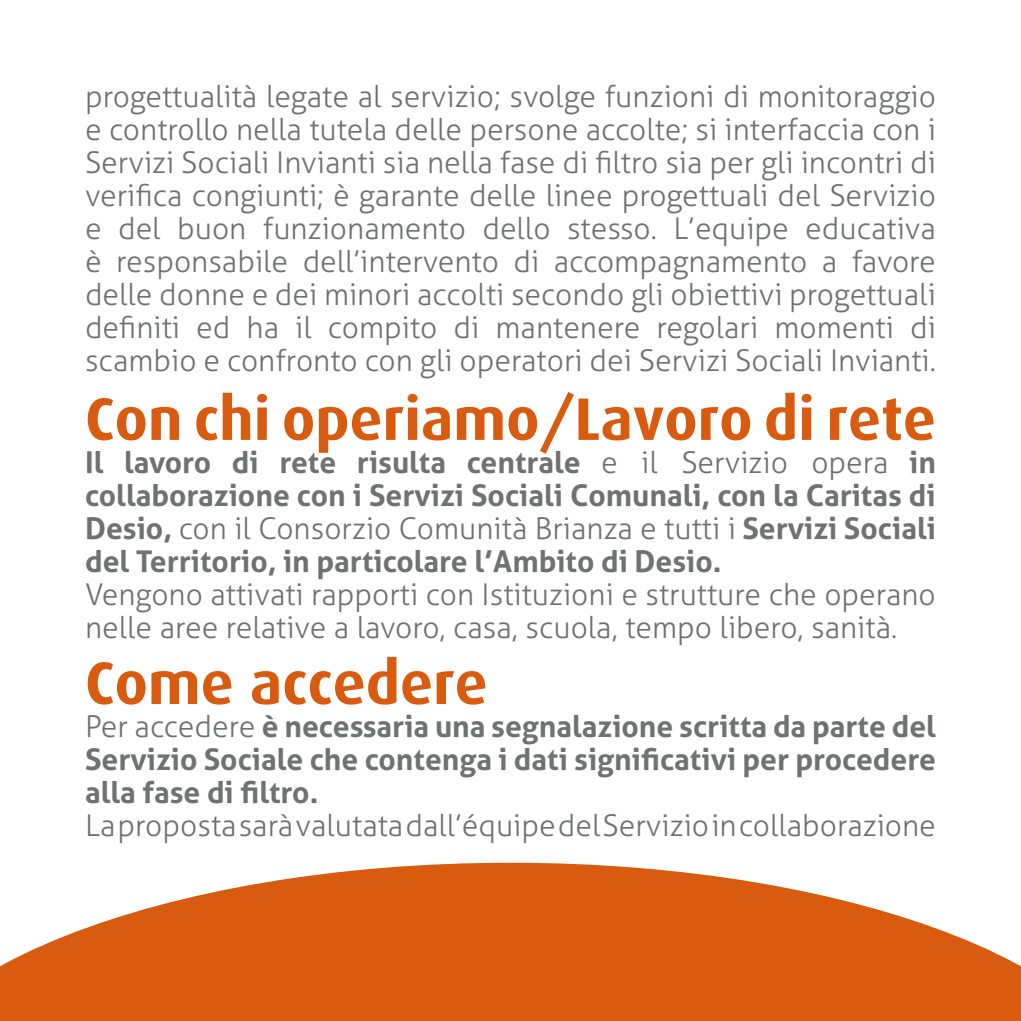
<style>
.page{position:relative;width:1021px;height:1021px;background:#fff}
.page>*{position:absolute;margin:0;border:0;box-sizing:border-box;transform-origin:0 0}
.t1{font:700 60px "Dax";color:#d85b0f}
.t2{font:300 30px/33px "Aller";color:#707172;text-align:justify}
.t3{font:700 30px/33px "Aller";color:#707172;text-align:justify}
.s1{font-weight:300}
</style>
<div class="page">
<svg style="left:0;top:862px;width:901px;height:158px;fill:#d85b0f"></svg>
<svg style="left:901px;top:916px;width:119px;height:104px"></svg>
<p class="t2" style="left:85px;top:80px;width:852px">progettualità legate al servizio; svolge funzioni di monitoraggio e controllo nella tutela delle persone accolte; si interfaccia con i Servizi Sociali Invianti sia nella fase di filtro sia per gli incontri di verifica congiunti; è garante delle linee progettuali del Servizio e del buon funzionamento dello stesso. L’equipe educativa è responsabile dell’intervento di accompagnamento a favore delle donne e dei minori accolti secondo gli obiettivi progettuali definiti ed ha il compito di mantenere regolari momenti di scambio e confronto con gli operatori dei Servizi Sociali Invianti.</p>
<h1 class="t1" style="left:85px;top:385px;width:852px">Con chi operiamo/Lavoro di rete</h1>
<p class="t3" style="left:85px;top:445px;width:852px">Il lavoro di rete risulta centrale <span class="s1">e il Servizio opera</span> in collaborazione con i Servizi Sociali Comunali, con la Caritas di Desio, <span class="s1">con il Consorzio Comunità Brianza e tutti i</span> Servizi Sociali del Territorio, in particolare l’Ambito di Desio.</p>
<p class="t2" style="left:85px;top:578px;width:852px">Vengono attivati rapporti con Istituzioni e strutture che operano nelle aree relative a lavoro, casa, scuola, tempo libero, sanità.</p>
<h1 class="t1" style="left:85px;top:649px;width:404px">Come accedere</h1>
<p class="t3" style="left:85px;top:709px;width:852px"><span class="s1">Per accedere</span> è necessaria una segnalazione scritta da parte del Servizio Sociale che contenga i dati significativi per procedere alla fase di filtro.</p>
<p class="t2" style="left:85px;top:809px;width:852px">La proposta sarà valutata dall’équipe del Servizio in collaborazione</p>
</div>
